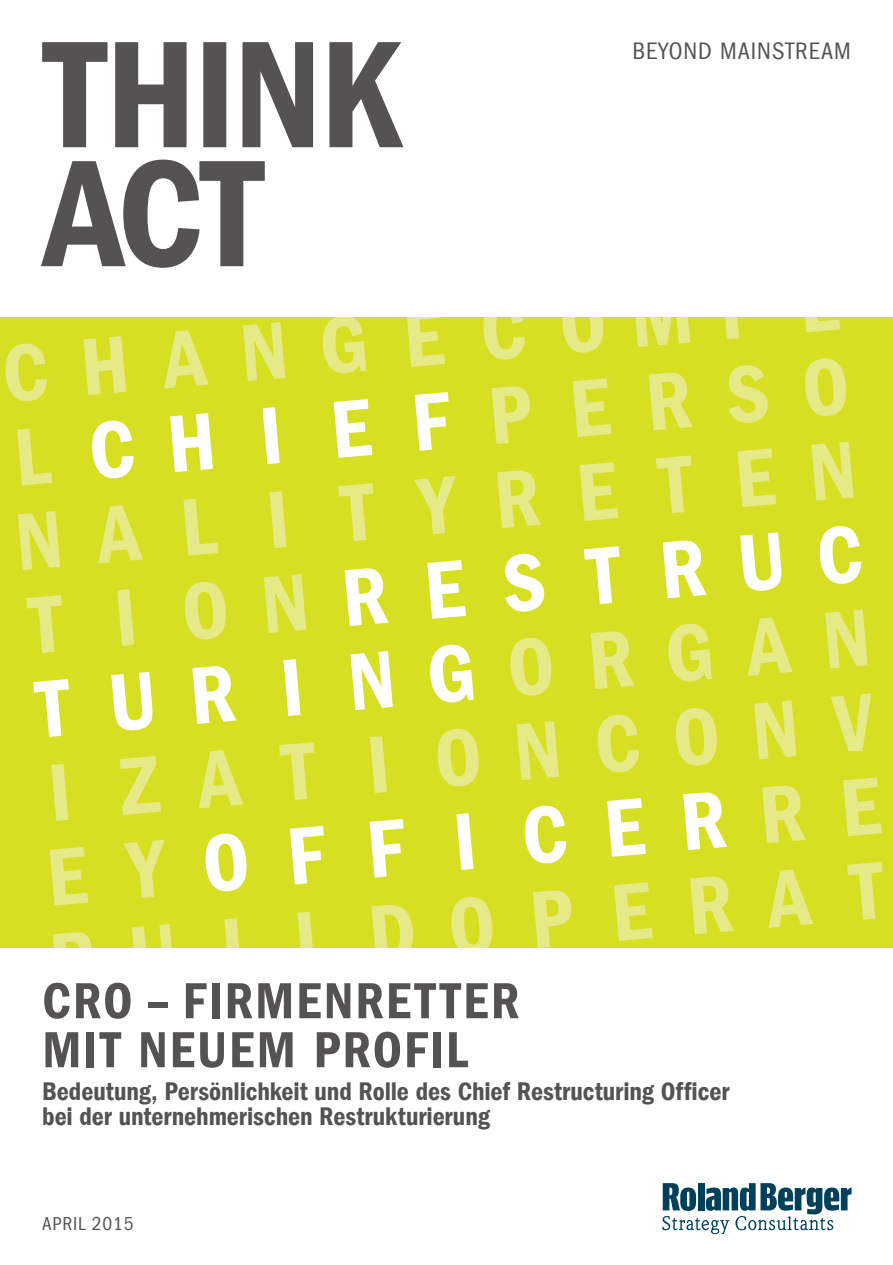
<style>
.page{position:relative;width:893px;height:1265px;background:#fff}
.page>*{position:absolute;margin:0;border:0;box-sizing:border-box;transform-origin:0 0}
.t1{font:600 84px/84.2px "RB Franklin Cond";color:#e5e986;text-align:justify}
.t2{font:600 84px "RB Franklin Cond";color:#fff}
.t3{font:52.5px/49px "Franklin Gothic LT Com Dm Cn";letter-spacing:.035em;color:#555252}
.t4{font:26.25px/24.5px "Franklin Gothic LT Com Dm Cn";letter-spacing:-.005em;color:#555252}
.t5{font:condensed 24.5px "Franklin Gothic LT Com";letter-spacing:.04em;color:#555252}
.t6{font:condensed 19.25px "Franklin Gothic LT Com";letter-spacing:.04em;color:#555252}
.s1{color:#fff}
.s2{color:#e5e986}
</style>
<div class="page">
<svg style="left:662px;top:1183px;width:190px;height:51px"></svg>
<div style="left:0;top:316px;width:893px;height:633px;background:#d6df21"></div>
<svg style="left:41px;top:160px;width:224px;height:108px"></svg>
<svg style="left:42px;top:42px;width:361px;height:105px"></svg>
<p class="t5" style="left:632px;top:37px;width:220px">BEYOND MAINSTREAM</p>
<h1 class="t1" style="left:-1px;top:333px;width:841px;rotate:-5deg">CHANGECOMPE</h1>
<h1 class="t1" style="left:5px;top:417px;width:846px;text-indent:81px;rotate:-5deg"><span class="s1">CHI EF</span>PERSO NAL I TYRETEN T</h1>
<h1 class="t2" style="left:110px;top:571px;width:752px;rotate:-5deg"><span class="s2">ION</span>RESTRUC</h1>
<h1 class="t2" style="left:104px;top:656px;width:766px;rotate:-5deg">UR I NG<span class="s2">ORGAN</span></h1>
<h1 class="t1" style="left:117px;top:746px;width:757px;rotate:-5deg">ZAT I ONCONV</h1>
<h1 class="t2" style="left:124px;top:823px;width:757px;rotate:-5deg"><span class="s2">Y</span>OFF ICER<span class="s2">RE</span></h1>
<h1 class="t1" style="left:46px;top:921px;width:765px;rotate:-5deg">BUI LDOPERA</h1>
<h2 class="t3" style="left:42px;top:977px;width:479px">CRO – FIRMENRETTER<br>MIT NEUEM PROFIL</h2>
<p class="t4" style="left:42px;top:1079px;width:689px">Bedeutung, Persönlichkeit und Rolle des Chief Restructuring Officer bei der unternehmerischen Restrukturierung</p>
<p class="t6" style="left:42px;top:1213px;width:93px">APRIL 2015</p>
</div>
